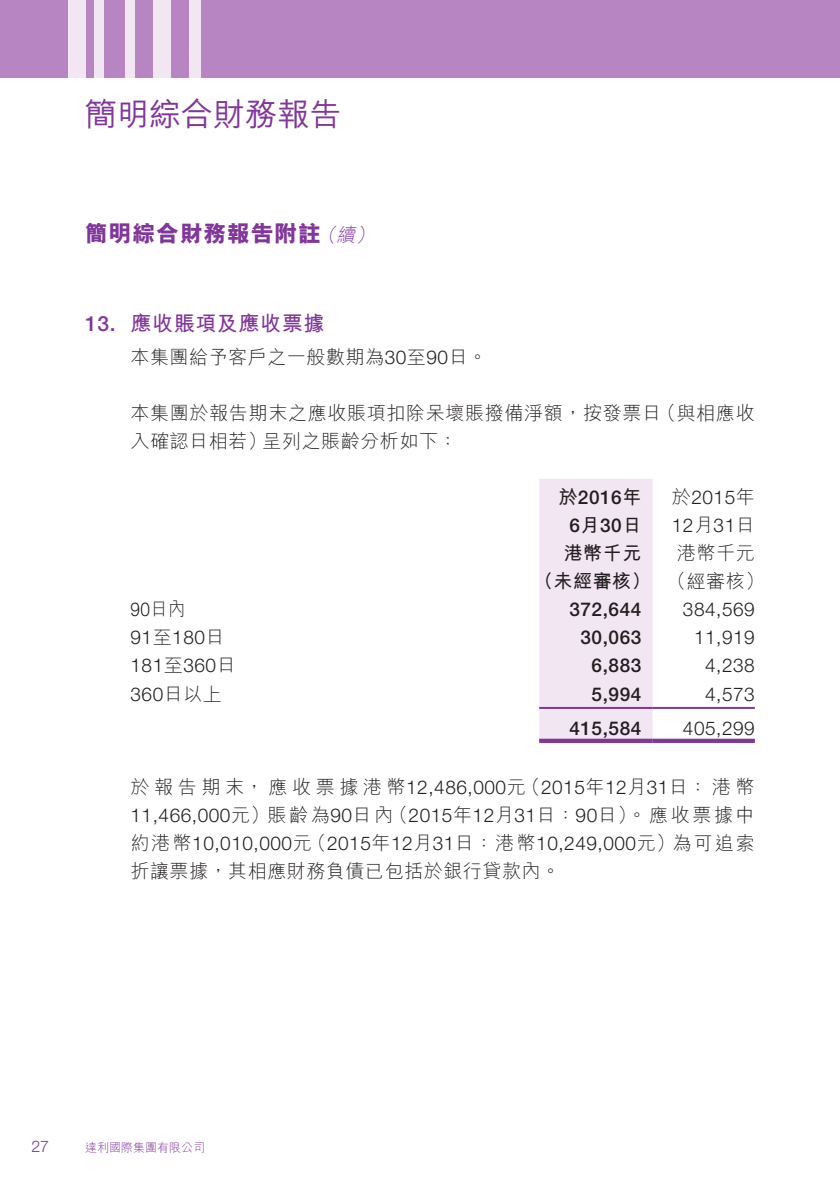
<style>
.page{position:relative;width:840px;height:1191px;background:#fff}
.page>*{position:absolute;margin:0;border:0;box-sizing:border-box;transform-origin:0 0}
.t1{font:500 32px "M Hei HK";color:#813699}
.t2{font:800 23px "M Hei HK";letter-spacing:.03em;color:#813699}
.t3{font:700 21px "M Hei HK";letter-spacing:.03em;color:#813699}
.t4{font:500 21px "Helvetica Neue LT Std";color:#813699}
.t5{font:300 19px/28px "Helvetica Neue LT Std";letter-spacing:.03em;color:#231f20}
.t6{font:300 19px/28px "M Hei HK";letter-spacing:.03em;color:#231f20}
.t7{font:300 19px/28px "M Hei HK";letter-spacing:.245em;color:#231f20}
.t8{font:500 19px/28px "Helvetica Neue LT Std";letter-spacing:.03em;color:#231f20;text-align:center}
.t9{font:700 19px/28px "M Hei HK";letter-spacing:.03em;color:#231f20}
.t10{font:300 19px "Helvetica Neue LT Std";letter-spacing:.03em;color:#231f20;scale:.9 1}
.t11{font:italic 300 19px "M Hei HK";color:#813699}
.t12{font:300 16px "Helvetica Neue LT Std";color:#813699}
.t13{font:300 12px "M Hei HK";color:#813699}
.s1{font-family:"Helvetica Neue LT Std"}
.s2{font-family:"M Hei HK"}
.s3{font-family:"M Hei HK";font-weight:700}
.s4{font-weight:300}
</style>
<div class="page">
<div style="left:0;top:0;width:839px;height:77px;background:#b685c2"></div>
<div style="left:153px;top:0;width:17px;height:77px;background:#f3e6f3"></div>
<div style="left:94px;top:0;width:10px;height:77px;background:#f3e6f3"></div>
<div style="left:125px;top:0;width:9px;height:77px;background:#f3e6f3"></div>
<div style="left:68px;top:0;width:17px;height:77px;background:#f3e6f3"></div>
<div style="left:189px;top:0;width:11px;height:77px;background:#f3e6f3"></div>
<div style="left:539px;top:479px;width:113px;height:259px;background:#f3e6f3"></div>
<hr style="left:539px;top:707px;width:113px;height:2px;background:#813699">
<hr style="left:652px;top:707px;width:102px;height:2px;background:#813699">
<div style="left:539px;top:738px;width:113px;height:5px;background:#813699"></div>
<div style="left:652px;top:738px;width:102px;height:5px;background:#813699"></div>
<h1 class="t1" style="left:85px;top:91px;width:257px">簡明綜合財務報告</h1>
<p class="t2" style="left:85px;top:218px;width:237px">簡明綜合財務報告附註</p>
<p class="t11" style="left:336px;top:221px;width:25px">續</p>
<p class="t11" style="left:317px;top:221px;width:25px">（</p>
<p class="t11" style="left:355px;top:221px;width:25px">(</p>
<p class="t4" style="left:85px;top:311px;width:32px">13.</p>
<p class="t3" style="left:130px;top:308px;width:195px">應收賬項及應收票據</p>
<p class="t6" style="left:130px;top:343px;width:358px">本集團給予客戶之一般數期為<span class="s1">30</span>至<span class="s1">90</span>日。</p>
<p class="t6" style="left:262px;top:399px;width:400px;text-indent:-132px">本集團於報告期末之應收賬項扣除呆壞賬撥備淨額，按發票日呈列之賬齡分析如下：</p>
<p class="t6" style="left:130px;top:427px;width:138px">入確認日相若）</p>
<p class="t6" style="left:656px;top:399px;width:99px">（與相應收</p>
<p class="t10" style="left:130px;top:598px;width:62px">90<span class="s2">日內</span></p>
<p class="t8" style="left:558px;top:483px;width:84px"><span class="s3">於</span>2016<span class="s3">年月</span>6 30<span class="s3">日</span></p>
<p class="t5" style="left:671px;top:483px;width:84px"><span class="s2">於</span>2015<span class="s2">年<br></span>12<span class="s2">月</span>31<span class="s2">日</span></p>
<p class="t6" style="left:676px;top:539px;width:79px">港幣千元</p>
<p class="t9" style="left:534px;top:538px;width:232px;text-indent:30px">港幣千元<br>（未經審核） <span class="s4">（經審核(</span></p>
<p class="t5" style="left:682px;top:595px;width:73px">384,569</p>
<p class="t8" style="left:569px;top:595px;width:73px">372,644</p>
<p class="t5" style="left:130px;top:623px;width:95px">91<span class="s2">至</span>180<span class="s2">日</span></p>
<p class="t8" style="left:580px;top:623px;width:62px">30,063</p>
<p class="t5" style="left:693px;top:623px;width:62px">11,919</p>
<p class="t5" style="left:130px;top:651px;width:107px">181<span class="s2">至</span>360<span class="s2">日</span></p>
<p class="t8" style="left:591px;top:651px;width:51px">6,883</p>
<p class="t5" style="left:704px;top:651px;width:51px">4,238</p>
<p class="t5" style="left:130px;top:679px;width:93px">360<span class="s2">日以上</span></p>
<p class="t8" style="left:591px;top:679px;width:51px">5,994</p>
<p class="t5" style="left:704px;top:679px;width:51px">4,573</p>
<p class="t8" style="left:569px;top:713px;width:73px">415,584</p>
<p class="t5" style="left:682px;top:713px;width:73px">405,299</p>
<p class="t5" style="left:521px;top:773px;width:235px"><span class="s2">（</span>2015<span class="s2">年</span>12<span class="s2">月</span>31<span class="s2">日：港幣</span></p>
<p class="t7" style="left:389px;top:772px;width:367px;text-indent:-258px">於報告期末，應收票據港幣<span class="s1">12,486,000</span>元<br>（<span class="s1">2015</span>年<span class="s1">12</span>月<span class="s1">31</span>日：<span class="s1">90</span>日）。應收票據中</p>
<p class="t5" style="left:307px;top:801px;width:448px;text-indent:-177px">11,466,000<span class="s2">元）賬齡為</span>90<span class="s2">日內<br>（</span>2015<span class="s2">年</span>12<span class="s2">月</span>31<span class="s2">日：港幣</span>10,249,000<span class="s2">元）為可追索</span></p>
<p class="t5" style="left:130px;top:829px;width:183px"><span class="s2">約港幣</span>10,010,000<span class="s2">元</span></p>
<p class="t6" style="left:130px;top:856px;width:431px">折讓票據，其相應財務負債已包括於銀行貸款內。</p>
<p class="t12" style="left:31px;top:1136px;width:19px">27</p>
<p class="t13" style="left:85px;top:1139px;width:121px">達利國際集團有限公司</p>
</div>
